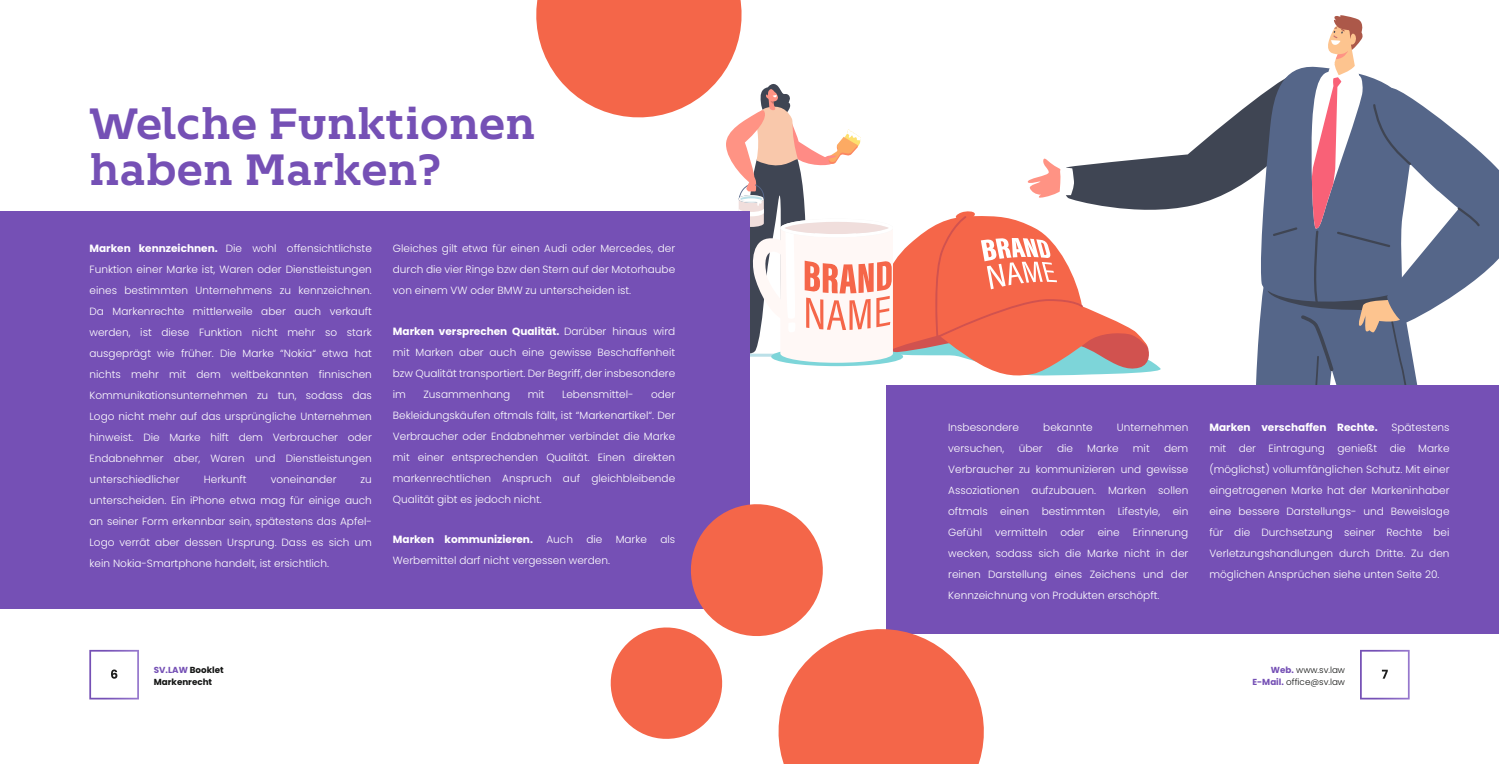
<style>
.page{position:relative;width:1499px;height:764px;background:#fff}
.page>*{position:absolute;margin:0;border:0;box-sizing:border-box;transform-origin:0 0}
.t1{font:700 43.75px/46.2px "Kontrapunkt Bob";color:#7550b5}
.t2{font:300 10.5px/21px "Poppins";color:#fff;text-align:justify}
.t3{font:700 10.5px "Poppins";color:#fff}
.t4{font:300 8.75px/12.2px "Poppins";color:#131413;text-align:right}
.t5{font:700 8.75px/12.2px "Poppins";color:#131413}
.s1{font-weight:700}
.s2{color:#7550b5}
.s3{font-weight:700;color:#7550b5}
</style>
<div class="page">
<svg style="left:89px;top:650px;width:50px;height:49px"></svg>
<svg style="left:1360px;top:650px;width:49px;height:49px"></svg>
<div style="left:0;top:211px;width:749px;height:398px;background:#7550b5"></div>
<div style="left:886px;top:386px;width:612px;height:248px;background:#7550b5"></div>
<svg style="left:610px;top:496px;width:374px;height:268px"></svg>
<svg style="left:536px;top:0;width:962px;height:455px"></svg>
<h1 class="t1" style="left:89px;top:101px;width:447px">Welche Funktionen haben Marken?</h1>
<p class="t2" style="left:89px;top:238px;width:284px"><span class="s1">Marken kennzeichnen.</span> Die wohl offensichtlichste Funktion einer Marke ist, Waren oder Dienstleistungen eines bestimmten Unternehmens zu kennzeichnen.<br>Da Markenrechte mittlerweile aber auch verkauft werden, ist diese Funktion nicht mehr so stark ausgeprägt wie früher. Die Marke “Nokia“ etwa hat nichts mehr mit dem weltbekannten finnischen Kommunikationsunternehmen zu tun, sodass das Logo nicht mehr auf das ursprüngliche Unternehmen hinweist. Die Marke hilft dem Verbraucher oder Endabnehmer aber, Waren und Dienstleistungen unterschiedlicher</p>
<p class="t2" style="left:204px;top:469px;width:44px">Herkunft</p>
<p class="t2" style="left:271px;top:469px;width:67px">voneinander</p>
<p class="t2" style="left:89px;top:469px;width:284px;text-indent:271px">zu unterscheiden. Ein iPhone etwa mag für einige auch an seiner Form erkennbar sein, spätestens das Apfel-Logo verrät aber dessen Ursprung. Dass es sich um kein Nokia-Smartphone handelt, ist ersichtlich.</p>
<p class="t2" style="left:393px;top:238px;width:284px">Gleiches gilt etwa für einen Audi oder Mercedes, der durch die vier Ringe bzw den Stern auf der Motorhaube von einem VW oder BMW zu unterscheiden ist.</p>
<p class="t2" style="left:393px;top:320px;width:284px"><span class="s1">Marken versprechen Qualität.</span> Darüber hinaus wird mit Marken aber auch eine gewisse Beschaffenheit bzw Qualität transportiert. Der Begriff, der insbesondere im</p>
<p class="t2" style="left:423px;top:383px;width:88px">Zusammenhang</p>
<p class="t2" style="left:527px;top:383px;width:18px">mit</p>
<p class="t2" style="left:562px;top:383px;width:73px">Lebensmittel-</p>
<p class="t2" style="left:393px;top:383px;width:284px;text-indent:258px">oder Bekleidungskäufen oftmals fällt, ist “Markenartikel“. Der Verbraucher oder Endabnehmer verbindet die Marke mit einer entsprechenden Qualität. Einen direkten markenrechtlichen Anspruch auf gleichbleibende Qualität gibt es jedoch nicht.</p>
<p class="t3" style="left:393px;top:534px;width:142px">Marken kommunizieren.</p>
<p class="t2" style="left:546px;top:529px;width:28px">Auch</p>
<p class="t2" style="left:586px;top:529px;width:18px">die</p>
<p class="t2" style="left:615px;top:529px;width:33px">Marke</p>
<p class="t2" style="left:660px;top:529px;width:16px">als</p>
<p class="t2" style="left:393px;top:550px;width:218px">Werbemittel darf nicht vergessen werden.</p>
<p class="t2" style="left:948px;top:417px;width:72px">Insbesondere</p>
<p class="t2" style="left:1043px;top:417px;width:51px">bekannte</p>
<p class="t2" style="left:1116px;top:417px;width:73px">Unternehmen</p>
<p class="t2" style="left:948px;top:438px;width:58px">versuchen,</p>
<p class="t2" style="left:1018px;top:438px;width:26px">über</p>
<p class="t2" style="left:1056px;top:438px;width:18px">die</p>
<p class="t2" style="left:1087px;top:438px;width:33px">Marke</p>
<p class="t2" style="left:1132px;top:438px;width:18px">mit</p>
<p class="t2" style="left:948px;top:438px;width:242px;text-indent:216px">dem Verbraucher zu kommunizieren und gewisse Assoziationen aufzubauen. Marken sollen oftmals einen bestimmten Lifestyle, ein Gefühl vermitteln oder eine Erinnerung wecken, sodass sich die Marke nicht in der reinen Darstellung eines Zeichens und der Kennzeichnung von Produkten erschöpft.</p>
<p class="t3" style="left:1209px;top:421px;width:170px">Marken verschaffen Rechte.</p>
<p class="t2" style="left:1209px;top:417px;width:242px;text-indent:182px">Spätestens mit der Eintragung genießt die Marke (möglichst) vollumfänglichen Schutz. Mit einer eingetragenen Marke hat der Markeninhaber eine bessere Darstellungs- und Beweislage für die Durchsetzung seiner Rechte bei Verletzungshandlungen durch Dritte. Zu den möglichen Ansprüchen siehe unten Seite 20.</p>
<p class="t5" style="left:154px;top:664px;width:71px"><span class="s2">SV.LAW</span> Booklet<br>Markenrecht</p>
<p class="t4" style="left:1252px;top:664px;width:94px"><span class="s3">Web.</span> www.sv.law<br><span class="s3">E-Mail.</span> office@sv.law</p>
</div>
